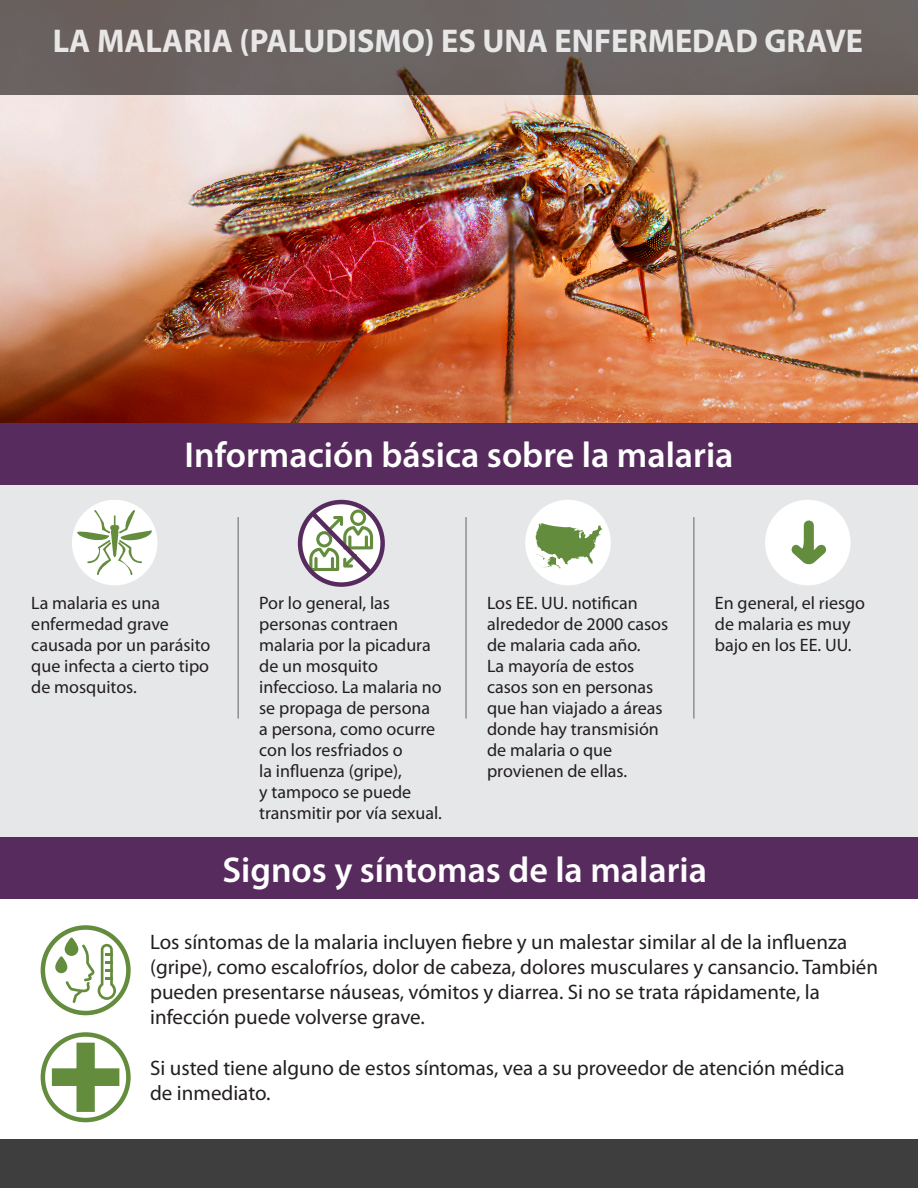
<style>
.page{position:relative;width:918px;height:1188px;background:#fff}
.page>*{position:absolute;margin:0;border:0;box-sizing:border-box;transform-origin:0 0}
.t1{font:600 36px "Myriad Pro";color:#fff}
.t2{font:700 33px "Myriad Pro";color:#fff}
.t3{font:21px/25.2px "Myriad Pro";color:#231f20}
.t4{font:18px/21px "Myriad Pro";color:#231f20}
</style>
<div class="page">
<div style="left:0;top:484px;width:918px;height:354px;background:#e6e7e9"></div>
<div style="left:0;top:1140px;width:918px;height:48px;background:#3e3e3f"></div>
<img style="left:0;top:95px;width:918px;height:328px">
<div style="left:0;top:0;width:918px;height:95px;background:#6b6463"></div>
<div style="left:0;top:423px;width:918px;height:61px;background:#582b5f"></div>
<hr style="left:238px;top:517px;width:1px;height:202px;background:#636366">
<hr style="left:466px;top:517px;width:1px;height:202px;background:#636366">
<hr style="left:694px;top:517px;width:1px;height:202px;background:#636366">
<div style="left:525px;top:500px;width:86px;height:85px;background:#fff;border-radius:50%"></div>
<svg style="left:536px;top:523px;width:66px;height:45px"></svg>
<div style="left:765px;top:500px;width:86px;height:85px;background:#fff;border-radius:50%"></div>
<svg style="left:791px;top:520px;width:35px;height:45px"></svg>
<svg style="left:298px;top:501px;width:86px;height:85px"></svg>
<div style="left:298px;top:500px;width:87px;height:87px;border:4px solid #582b5f;border-radius:50%"></div>
<svg style="left:307px;top:507px;width:69px;height:71px;background:#c3c6bc"></svg>
<div style="left:72px;top:500px;width:85px;height:85px;background:#fff;border-radius:50%"></div>
<svg style="left:77px;top:510px;width:75px;height:65px"></svg>
<svg style="left:43px;top:928px;width:85px;height:85px"></svg>
<div style="left:41px;top:925px;width:90px;height:90px;border:4px solid #638d3d;border-radius:50%"></div>
<svg style="left:55px;top:938px;width:61px;height:65px"></svg>
<svg style="left:43px;top:1035px;width:85px;height:85px"></svg>
<div style="left:41px;top:1032px;width:90px;height:90px;border:4px solid #638d3d;border-radius:50%"></div>
<svg style="left:50px;top:1040px;width:72px;height:74px"></svg>
<div style="left:0;top:838px;width:918px;height:61px;background:#582b5f"></div>
<h2 class="t2" style="left:53px;top:19px;width:812px">LA MALARIA (PALUDISMO) ES UNA ENFERMEDAD GRAVE</h2>
<p class="t1" style="left:184px;top:432px;width:551px">Información básica sobre la malaria</p>
<p class="t4" style="left:31px;top:593px;width:181px">La malaria es una enfermedad grave causada por un parásito que infecta a cierto tipo de mosquitos.</p>
<p class="t4" style="left:259px;top:593px;width:184px">Por lo general, las personas contraen malaria por la picadura de un mosquito infeccioso. La malaria no se propaga de persona a persona, como ocurre con los resfriados o<br>la influenza (gripe),<br>y tampoco se puede transmitir por vía sexual.</p>
<p class="t4" style="left:487px;top:593px;width:183px">Los EE. UU. notifican alrededor de 2000 casos de malaria cada año.<br>La mayoría de estos casos son en personas que han viajado a áreas donde hay transmisión de malaria o que provienen de ellas.</p>
<p class="t4" style="left:715px;top:593px;width:152px">En general, el riesgo de malaria es muy bajo en los EE. UU.</p>
<p class="t1" style="left:223px;top:847px;width:486px">Signos y síntomas de la malaria</p>
<p class="t3" style="left:150px;top:929px;width:730px">Los síntomas de la malaria incluyen fiebre y un malestar similar al de la influenza (gripe), como escalofríos, dolor de cabeza, dolores musculares y cansancio. También pueden presentarse náuseas, vómitos y diarrea. Si no se trata rápidamente, la infección puede volverse grave.</p>
<p class="t3" style="left:150px;top:1055px;width:696px">Si usted tiene alguno de estos síntomas, vea a su proveedor de atención médica de inmediato.</p>
</div>
